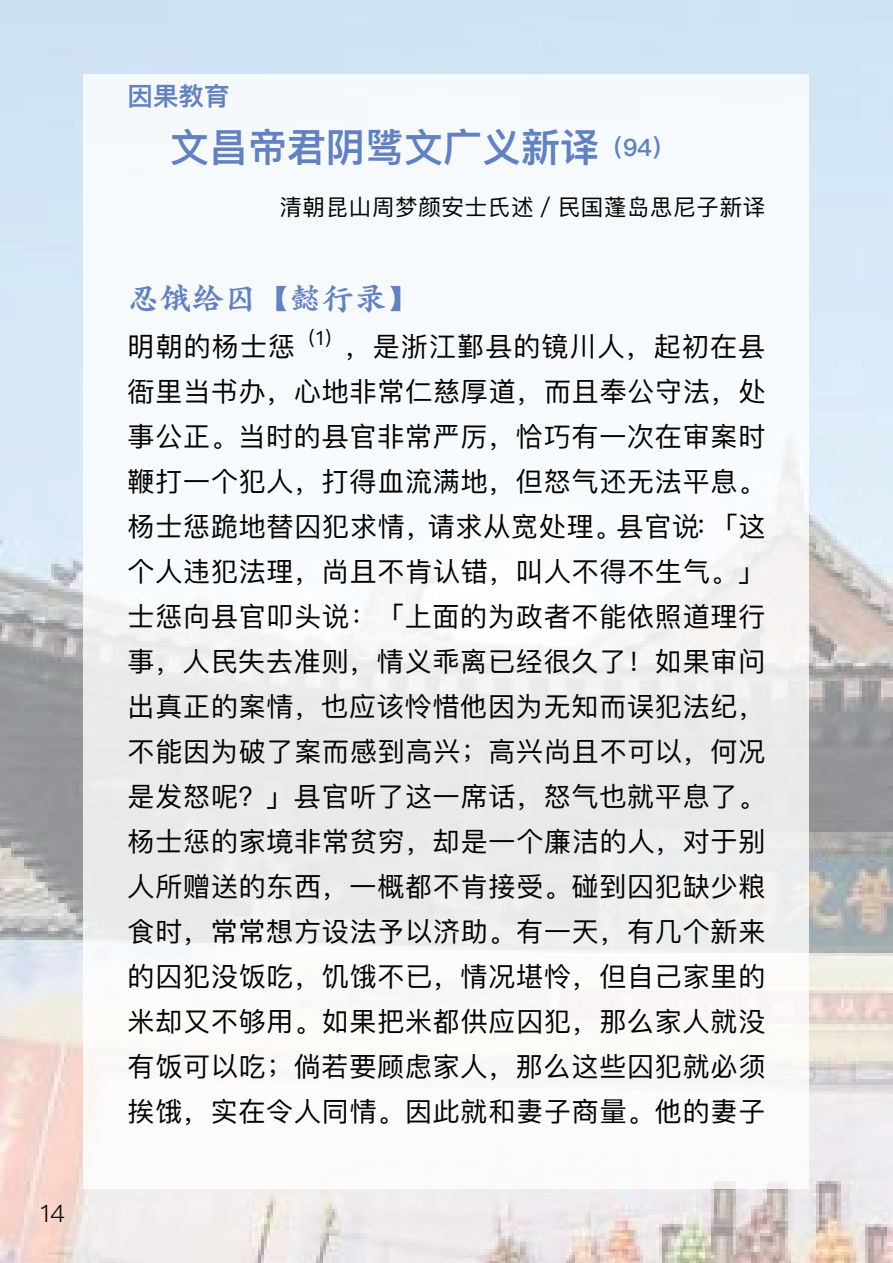
<style>
.page{position:relative;width:893px;height:1263px;background:#fff}
.page>*{position:absolute;margin:0;border:0;box-sizing:border-box;transform-origin:0 0}
.t1{font:600 39px "Ping Fang SC";color:#6281c0}
.t2{font:900 31.5px "ST Kaiti TC";letter-spacing:.03em;color:#6281c0}
.t3{font:27px/45px "Ping Fang SC";letter-spacing:.03em;color:#000;text-align:justify}
.t4{font:600 25.5px "Ping Fang SC";color:#6281c0}
.t5{font:300 24px "Ping Fang SC";color:#000}
.t6{font:22.5px "Ping Fang SC";letter-spacing:.03em;color:#000}
.s1{font-size:24px}
</style>
<div class="page">
<img style="left:0;top:0;width:893px;height:1263px">
<div style="left:84px;top:74px;width:725px;height:1114px;background:linear-gradient(to bottom,#f5f9fd,#f4f2f1)"></div>
<p class="t5" style="left:40px;top:1198px;width:26px">14</p>
<p class="t4" style="left:128px;top:80px;width:104px">因果教育</p>
<h1 class="t1" style="left:170px;top:124px;width:507px">文昌帝君阴骘文广义新译<span class="s1">（94）</span></h1>
<p class="t6" style="left:279px;top:193px;width:488px">清朝昆山周梦颜安士氏述／民国蓬岛思尼子新译</p>
<p class="t2" style="left:128px;top:279px;width:293px">忍饿给囚【懿行录】</p>
<p class="t3" style="left:128px;top:324px;width:639px">明朝的杨士惩<sup>（1）</sup>，是浙江鄞县的镜川人，起初在县衙里当书办，心地非常仁慈厚道，而且奉公守法，处事公正。当时的县官非常严厉，恰巧有一次在审案时鞭打一个犯人，打得血流满地，但怒气还无法平息。杨士惩跪地替囚犯求情，请求从宽处理。县官说：「这个人违犯法理，尚且不肯认错，叫人不得不生气。」士惩向县官叩头说：「上面的为政者不能依照道理行事，人民失去准则，情义乖离已经很久了！如果审问出真正的案情，也应该怜惜他因为无知而误犯法纪，不能因为破了案而感到高兴；高兴尚且不可以，何况是发怒呢？」县官听了这一席话，怒气也就平息了。杨士惩的家境非常贫穷，却是一个廉洁的人，对于别人所赠送的东西，一概都不肯接受。碰到囚犯缺少粮食时，常常想方设法予以济助。有一天，有几个新来的囚犯没饭吃，饥饿不已，情况堪怜，但自己家里的米却又不够用。如果把米都供应囚犯，那么家人就没有饭可以吃；倘若要顾虑家人，那么这些囚犯就必须挨饿，实在令人同情。因此就和妻子商量。他的妻子</p>
</div>
